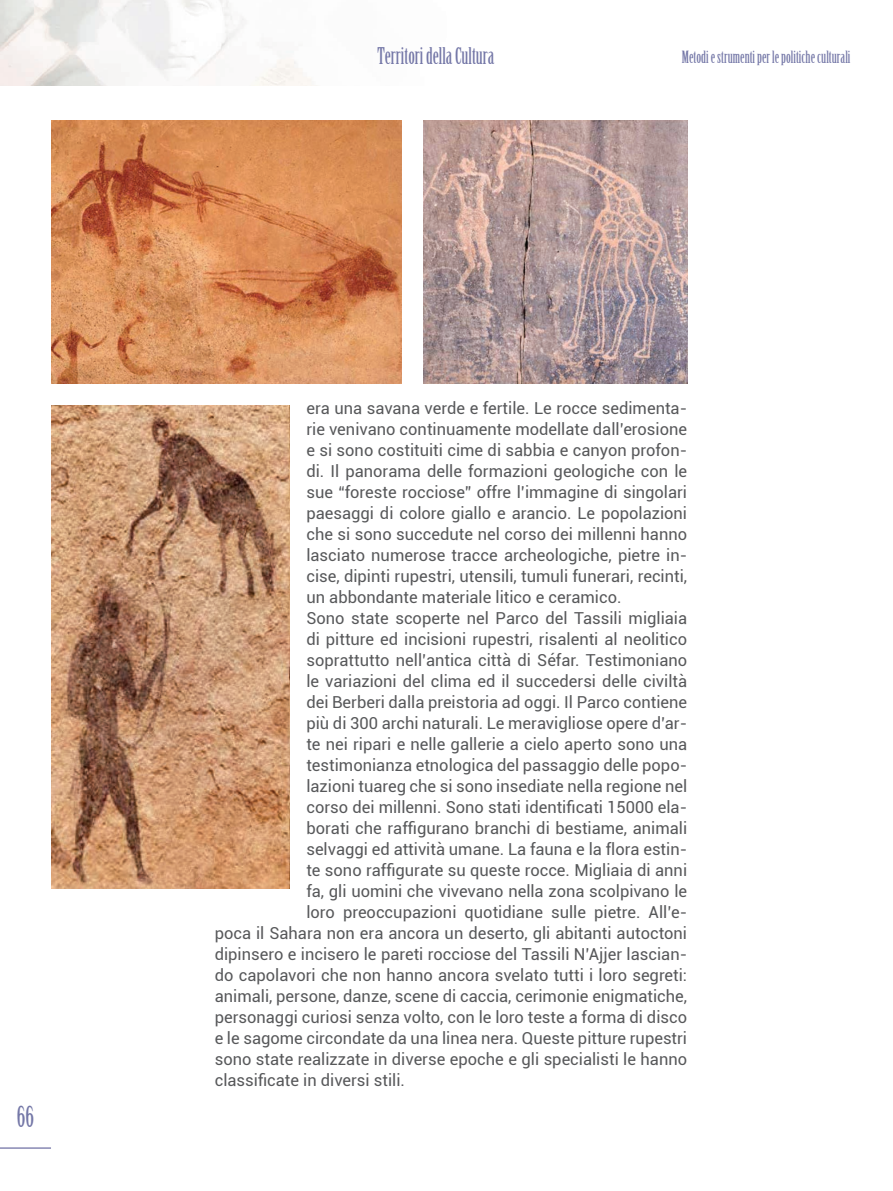
<style>
.page{position:relative;width:893px;height:1191px;background:#fff}
.page>*{position:absolute;margin:0;border:0;box-sizing:border-box;transform-origin:0 0}
.t1{font:28.5px "Birch Std";color:#7477a7}
.t2{font:22.5px "Birch Std";color:#7477a7}
.t3{font:16.5px/21px "Roboto";color:#57585a;text-align:justify}
.t4{font:16.5px "Birch Std";color:#7477a7}
</style>
<div class="page">
<hr style="left:0;top:1147px;width:51px;height:1px;background:#8788b3">
<img style="left:0;top:0;width:312px;height:85px">
<img style="left:51px;top:120px;width:351px;height:264px">
<img style="left:424px;top:120px;width:263px;height:264px">
<img style="left:51px;top:406px;width:238px;height:482px">
<h1 class="t1" style="left:17px;top:1100px;width:19px">66</h1>
<h2 class="t2" style="left:378px;top:43px;width:118px">Territori della Cultura</h2>
<p class="t4" style="left:682px;top:48px;width:170px">Metodi e strumenti per le politiche culturali</p>
<p class="t3" style="left:306px;top:397px;width:382px">era una savana verde e fertile. Le rocce sedimenta&shy;rie venivano continuamente modellate dall’erosione e si sono costituiti cime di sabbia e canyon profon&shy;di. Il panorama delle formazioni geologiche con le sue “foreste rocciose” offre l’immagine di singolari paesaggi di colore giallo e arancio. Le popolazioni che si sono succedute nel corso dei millenni hanno lasciato numerose tracce archeologiche, pietre in&shy;cise, dipinti rupestri, utensili, tumuli funerari, recinti, un abbondante materiale litico e ceramico.</p>
<p class="t3" style="left:306px;top:607px;width:382px">Sono state scoperte nel Parco del Tassili migliaia</p>
<p class="t3" style="left:306px;top:628px;width:382px">di pitture ed incisioni rupestri, risalenti al neolitico</p>
<p class="t3" style="left:306px;top:649px;width:382px">soprattutto nell’antica città di Séfar. Testimoniano</p>
<p class="t3" style="left:306px;top:670px;width:382px">le variazioni del clima ed il succedersi delle civiltà</p>
<p class="t3" style="left:306px;top:691px;width:382px">dei Berberi dalla preistoria ad oggi. Il Parco contiene</p>
<p class="t3" style="left:306px;top:712px;width:382px">più di 300 archi naturali. Le meravigliose opere d’ar-</p>
<p class="t3" style="left:306px;top:733px;width:382px">te nei ripari e nelle gallerie a cielo aperto sono una</p>
<p class="t3" style="left:306px;top:754px;width:382px">testimonianza etnologica del passaggio delle popo-</p>
<p class="t3" style="left:306px;top:775px;width:382px">lazioni tuareg che si sono insediate nella regione nel</p>
<p class="t3" style="left:306px;top:796px;width:382px">corso dei millenni. Sono stati identificati 15000 ela-</p>
<p class="t3" style="left:306px;top:817px;width:382px">borati che raffigurano branchi di bestiame, animali</p>
<p class="t3" style="left:306px;top:838px;width:382px">selvaggi ed attività umane. La fauna e la flora estin-</p>
<p class="t3" style="left:306px;top:859px;width:382px">te sono raffigurate su queste rocce. Migliaia di anni</p>
<p class="t3" style="left:306px;top:880px;width:382px">fa, gli uomini che vivevano nella zona scolpivano le</p>
<p class="t3" style="left:306px;top:901px;width:382px">loro preoccupazioni quotidiane sulle pietre. All’e-</p>
<p class="t3" style="left:215px;top:922px;width:474px">poca il Sahara non era ancora un deserto, gli abitanti autoctoni</p>
<p class="t3" style="left:215px;top:943px;width:474px">dipinsero e incisero le pareti rocciose del Tassili N’Ajjer lascian-</p>
<p class="t3" style="left:215px;top:964px;width:474px">do capolavori che non hanno ancora svelato tutti i loro segreti:</p>
<p class="t3" style="left:215px;top:985px;width:474px">animali, persone, danze, scene di caccia, cerimonie enigmatiche,</p>
<p class="t3" style="left:215px;top:1006px;width:474px">personaggi curiosi senza volto, con le loro teste a forma di disco</p>
<p class="t3" style="left:215px;top:1027px;width:474px">e le sagome circondate da una linea nera. Queste pitture rupestri</p>
<p class="t3" style="left:215px;top:1048px;width:474px">sono state realizzate in diverse epoche e gli specialisti le hanno</p>
<p class="t3" style="left:215px;top:1069px;width:192px">classificate in diversi stili.</p>
</div>
